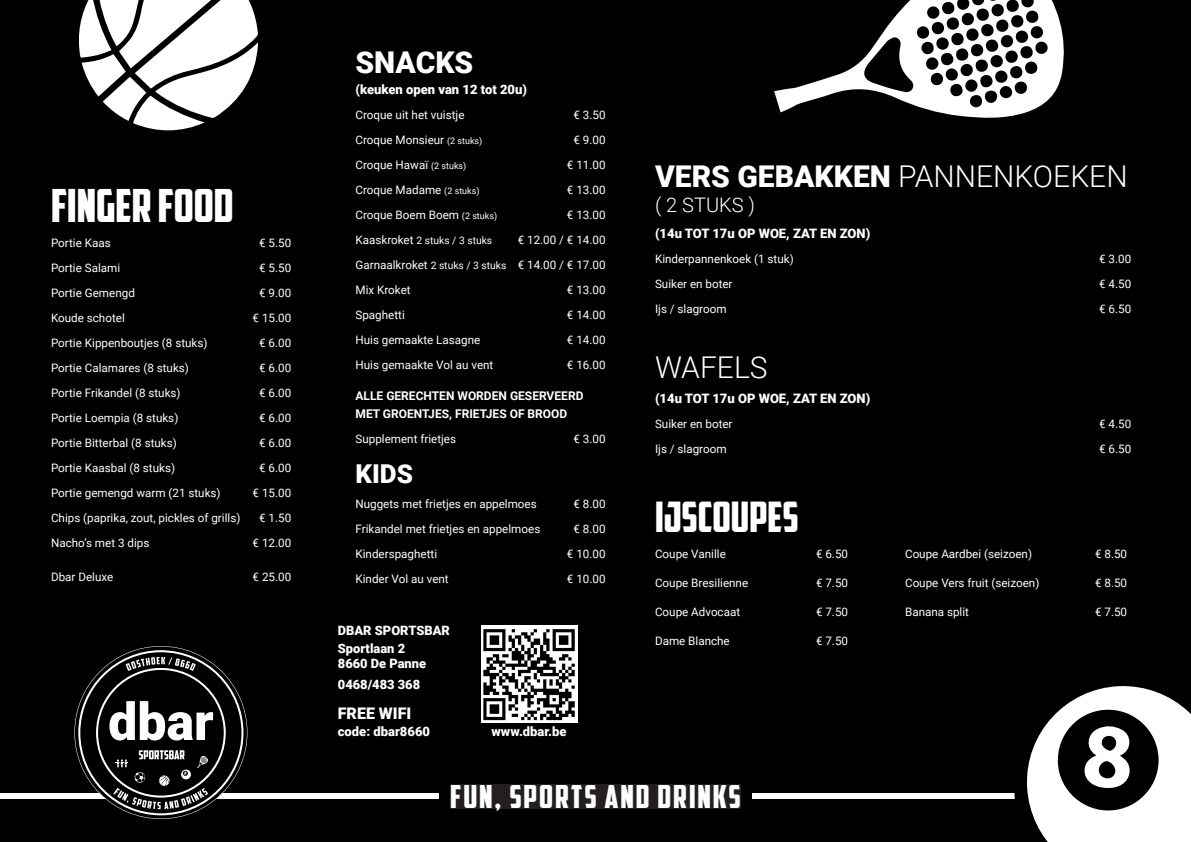
<style>
.page{position:relative;width:1191px;height:842px;background:#000001}
.page>*{position:absolute;margin:0;border:0;box-sizing:border-box;transform-origin:0 0}
.t1{font:46px "American Captain";color:#fff}
.t2{font:42.3px "American Captain";color:#fff}
.t3{font:32px "American Captain";letter-spacing:.06em;color:#fff}
.t4{font:900 30px "Roboto";color:#fff}
.t5{font:300 30px "Roboto";color:#fff}
.t6{font:900 26px "Roboto";color:#fff}
.t7{font:300 20px "Roboto";color:#fff}
.t8{font:900 16px "Roboto";color:#fff}
.t9{font:900 13px "Roboto";color:#fff}
.t10{font:900 12.9px/18px "Roboto";color:#fff}
.t11{font:700 12px/18px "Roboto";color:#fff}
.t12{font:11.6px/25px "Roboto";color:#fff;text-align:justify}
.t13{font:10.3px "Roboto";color:#fff}
.s1{font-size:9px}
.s2{font-size:11.6px}
.s3{font-size:10.3px}
.s4{font-weight:300}
</style>
<div class="page">
<svg style="left:774px;top:0;width:290px;height:118px"></svg>
<svg style="left:79px;top:0;width:179px;height:131px;fill:#fff"></svg>
<div style="left:0;top:793px;width:924px;height:5px;background:#fff"></div>
<div style="left:439px;top:776px;width:313px;height:45px;background:#000001"></div>
<div style="left:450px;top:784px;width:291px;height:24px;background:#231f20"></div>
<img style="left:481px;top:625px;width:96px;height:98px">
<div style="left:921px;top:793px;width:270px;height:5px;background:#fff"></div>
<svg style="left:1008px;top:686px;width:183px;height:156px"></svg>
<svg style="left:74px;top:646px;width:173px;height:173px"></svg>
<h1 class="t1" style="left:51px;top:178px;width:184px">FINGER FOOD</h1>
<p class="t12" style="left:51px;top:230px;width:61px">Portie Kaas</p>
<p class="t12" style="left:259px;top:230px;width:34px">€ 5.50</p>
<p class="t12" style="left:51px;top:255px;width:71px">Portie Salami</p>
<p class="t12" style="left:259px;top:255px;width:34px">€ 5.50</p>
<p class="t12" style="left:51px;top:280px;width:85px">Portie Gemengd</p>
<p class="t12" style="left:259px;top:280px;width:34px">€ 9.00</p>
<p class="t12" style="left:51px;top:305px;width:75px">Koude schotel</p>
<p class="t12" style="left:253px;top:305px;width:40px">€ 15.00</p>
<p class="t12" style="left:51px;top:330px;width:158px">Portie Kippenboutjes (8 stuks)</p>
<p class="t12" style="left:259px;top:330px;width:34px">€ 6.00</p>
<p class="t12" style="left:51px;top:355px;width:139px">Portie Calamares (8 stuks)</p>
<p class="t12" style="left:259px;top:355px;width:34px">€ 6.00</p>
<p class="t12" style="left:51px;top:380px;width:131px">Portie Frikandel (8 stuks)</p>
<p class="t12" style="left:259px;top:380px;width:34px">€ 6.00</p>
<p class="t12" style="left:51px;top:405px;width:129px">Portie Loempia (8 stuks)</p>
<p class="t12" style="left:259px;top:405px;width:34px">€ 6.00</p>
<p class="t12" style="left:51px;top:430px;width:127px">Portie Bitterbal (8 stuks)</p>
<p class="t12" style="left:259px;top:430px;width:34px">€ 6.00</p>
<p class="t12" style="left:51px;top:455px;width:126px">Portie Kaasbal (8 stuks)</p>
<p class="t12" style="left:259px;top:455px;width:34px">€ 6.00</p>
<p class="t12" style="left:51px;top:480px;width:171px">Portie gemengd warm (21 stuks)</p>
<p class="t12" style="left:253px;top:480px;width:40px">€ 15.00</p>
<p class="t12" style="left:51px;top:505px;width:191px">Chips (paprika, zout, pickles of grills)</p>
<p class="t12" style="left:259px;top:505px;width:34px">€ 1.50</p>
<p class="t12" style="left:51px;top:530px;width:100px">Nacho’s met 3 dips</p>
<p class="t12" style="left:253px;top:530px;width:40px">€ 12.00</p>
<p class="t12" style="left:51px;top:564px;width:64px">Dbar Deluxe</p>
<p class="t12" style="left:253px;top:564px;width:40px">€ 25.00</p>
<h3 class="t4" style="left:355px;top:41px;width:119px">SNACKS</h3>
<p class="t9" style="left:355px;top:80px;width:173px">(keuken open van 12 tot 20u)</p>
<p class="t12" style="left:355px;top:102px;width:111px">Croque uit het vuistje</p>
<p class="t12" style="left:573px;top:102px;width:34px">€ 3.50</p>
<p class="t12" style="left:355px;top:127px;width:128px">Croque Monsieur <span class="s1">(2 stuks)</span></p>
<p class="t12" style="left:573px;top:127px;width:34px">€ 9.00</p>
<p class="t12" style="left:355px;top:152px;width:112px">Croque Hawaï <span class="s1">(2 stuks)</span></p>
<p class="t12" style="left:567px;top:152px;width:40px">€ 11.00</p>
<p class="t12" style="left:355px;top:177px;width:126px">Croque Madame <span class="s1">(2 stuks)</span></p>
<p class="t12" style="left:567px;top:177px;width:40px">€ 13.00</p>
<p class="t12" style="left:355px;top:202px;width:143px">Croque Boem Boem <span class="s1">(2 stuks)</span></p>
<p class="t12" style="left:567px;top:202px;width:40px">€ 13.00</p>
<p class="t13" style="left:355px;top:233px;width:138px"><span class="s2">Kaaskroket</span> 2 stuks / 3 stuks</p>
<p class="t12" style="left:355px;top:227px;width:252px;text-indent:162px">€ 12.00 / € 14.00<br>Garnaalkroket <span class="s3">2 stuks / 3 stuks</span> € 14.00 / € 17.00<br>Mix Kroket</p>
<p class="t12" style="left:567px;top:277px;width:40px">€ 13.00</p>
<p class="t12" style="left:355px;top:302px;width:51px">Spaghetti</p>
<p class="t12" style="left:567px;top:302px;width:40px">€ 14.00</p>
<p class="t12" style="left:355px;top:327px;width:126px">Huis gemaakte Lasagne</p>
<p class="t12" style="left:567px;top:327px;width:40px">€ 14.00</p>
<p class="t12" style="left:355px;top:352px;width:139px">Huis gemaakte Vol au vent</p>
<p class="t12" style="left:567px;top:352px;width:40px">€ 16.00</p>
<p class="t11" style="left:355px;top:386px;width:229px">ALLE GERECHTEN WORDEN GESERVEERD<br>MET GROENTJES, FRIETJES OF BROOD</p>
<p class="t12" style="left:355px;top:426px;width:102px">Supplement frietjes</p>
<p class="t12" style="left:573px;top:426px;width:34px">€ 3.00</p>
<h3 class="t6" style="left:355px;top:456px;width:59px">KIDS</h3>
<p class="t12" style="left:355px;top:491px;width:183px">Nuggets met frietjes en appelmoes</p>
<p class="t12" style="left:573px;top:491px;width:34px">€ 8.00</p>
<p class="t12" style="left:355px;top:516px;width:186px">Frikandel met frietjes en appelmoes</p>
<p class="t12" style="left:573px;top:516px;width:34px">€ 8.00</p>
<p class="t12" style="left:355px;top:541px;width:83px">Kinderspaghetti</p>
<p class="t12" style="left:567px;top:541px;width:40px">€ 10.00</p>
<p class="t12" style="left:355px;top:566px;width:95px">Kinder Vol au vent</p>
<p class="t12" style="left:567px;top:566px;width:40px">€ 10.00</p>
<p class="t10" style="left:338px;top:621px;width:114px">DBAR SPORTSBAR<br>Sportlaan 2</p>
<p class="t10" style="left:338px;top:652px;width:90px;line-height:21px">8660 De Panne<br>0468/483 368</p>
<h3 class="t8" style="left:338px;top:702px;width:75px">FREE WIFI</h3>
<p class="t9" style="left:338px;top:722px;width:94px">code: dbar8660</p>
<p class="t9" style="left:491px;top:722px;width:77px">www.dbar.be</p>
<h3 class="t4" style="left:655px;top:156px;width:474px">VERS GEBAKKEN <span class="s4">PANNENKOEKEN</span></h3>
<h3 class="t7" style="left:655px;top:191px;width:101px">( 2 STUKS )</h3>
<p class="t9" style="left:655px;top:225px;width:217px">(14u TOT 17u OP WOE, ZAT EN ZON)</p>
<p class="t12" style="left:655px;top:246px;width:140px">Kinderpannenkoek (1 stuk)</p>
<p class="t12" style="left:1099px;top:246px;width:34px">€ 3.00</p>
<p class="t12" style="left:655px;top:271px;width:79px">Suiker en boter</p>
<p class="t12" style="left:1099px;top:271px;width:34px">€ 4.50</p>
<p class="t12" style="left:655px;top:296px;width:73px">Ijs / slagroom</p>
<p class="t12" style="left:1099px;top:296px;width:34px">€ 6.50</p>
<h3 class="t5" style="left:655px;top:346px;width:114px">WAFELS</h3>
<p class="t9" style="left:655px;top:389px;width:217px">(14u TOT 17u OP WOE, ZAT EN ZON)</p>
<p class="t12" style="left:655px;top:411px;width:79px">Suiker en boter</p>
<p class="t12" style="left:1099px;top:411px;width:34px">€ 4.50</p>
<p class="t12" style="left:655px;top:436px;width:73px">Ijs / slagroom</p>
<p class="t12" style="left:1099px;top:436px;width:34px">€ 6.50</p>
<h2 class="t2" style="left:655px;top:491px;width:145px">IJSCOUPES</h2>
<p class="t12" style="left:655px;top:541px;width:72px">Coupe Vanille</p>
<p class="t12" style="left:816px;top:541px;width:34px">€ 6.50</p>
<p class="t12" style="left:655px;top:570px;width:95px">Coupe Bresilienne</p>
<p class="t12" style="left:816px;top:570px;width:34px">€ 7.50</p>
<p class="t12" style="left:655px;top:599px;width:87px">Coupe Advocaat</p>
<p class="t12" style="left:816px;top:599px;width:34px">€ 7.50</p>
<p class="t12" style="left:655px;top:628px;width:76px">Dame Blanche</p>
<p class="t12" style="left:816px;top:628px;width:34px">€ 7.50</p>
<p class="t12" style="left:905px;top:541px;width:128px">Coupe Aardbei (seizoen)</p>
<p class="t12" style="left:1095px;top:541px;width:34px">€ 8.50</p>
<p class="t12" style="left:905px;top:570px;width:136px">Coupe Vers fruit (seizoen)</p>
<p class="t12" style="left:1095px;top:570px;width:34px">€ 8.50</p>
<p class="t12" style="left:905px;top:599px;width:66px">Banana split</p>
<p class="t12" style="left:1095px;top:599px;width:34px">€ 7.50</p>
<h3 class="t3" style="left:450px;top:777px;width:292px">FUN, SPORTS AND DRINKS</h3>
</div>
